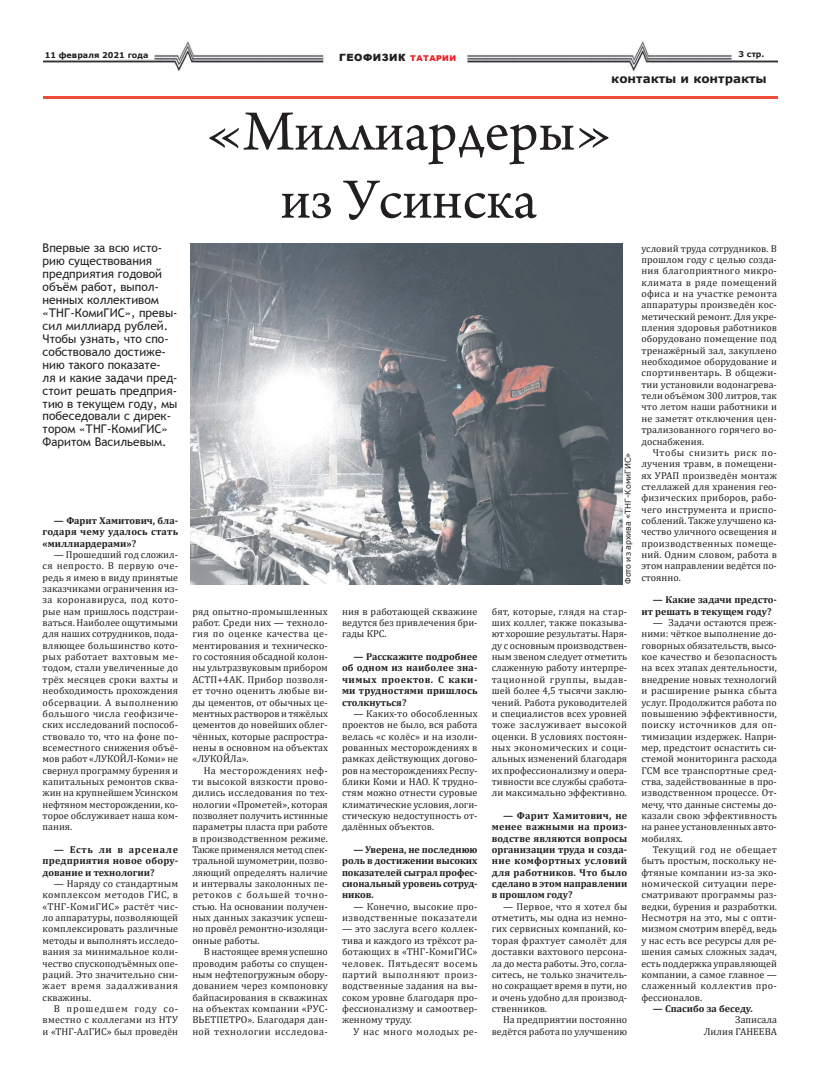
<style>
.page{position:relative;width:820px;height:1078px;background:#fff}
.page>*{position:absolute;margin:0;border:0;box-sizing:border-box;transform-origin:0 0}
.t1{font:59.8px/68px "Arno Pro";color:#231f20;text-align:center}
.t2{font:12px/12.9px "Trebuchet MS";color:#231f20}
.t3{font:700 12px "Verdana";color:#231f20}
.t4{font:10px/11.3px "Cambria";color:#231f20;text-align:justify}
.t5{font:700 10px/11.3px "Cambria";color:#231f20;text-align:justify}
.t6{font:10px/11.3px "Cambria";letter-spacing:.035em;color:#231f20;text-align:right}
.t7{font:10px "Cambria";letter-spacing:.03em;color:#231f20}
.t8{font:900 10px "Arial";letter-spacing:.05em;color:#231f20}
.t9{font:8px "Verdana";color:#231f20}
.t10{font:700 8px "Verdana";color:#231f20}
.s1{font-size:8px;color:#ee1d23}
</style>
<div class="page">
<hr style="left:43px;top:96px;width:734px;height:3px;background:#ef4c3a">
<img style="left:43px;top:41px;width:733px;height:30px">
<div style="left:42px;top:45px;width:112px;height:14px;background:#fff"></div>
<div style="left:731px;top:44px;width:46px;height:15px;background:#fff"></div>
<img style="left:191px;top:243px;width:431px;height:341px">
<p class="t10" style="left:45px;top:49px;width:105px">11 февраля 2021 года</p>
<p class="t8" style="left:339px;top:50px;width:118px">ГЕОФИЗИК <span class="s1">ТАТАРИИ</span></p>
<p class="t10" style="left:738px;top:48px;width:27px">3 стр.</p>
<p class="t3" style="left:611px;top:70px;width:157px">контакты и контракты</p>
<p class="t2" style="left:43px;top:241px;width:136px">Впервые за всю исто&shy;рию существования предприятия годовой объём работ, выпол&shy;ненных коллективом «ТНГ-КомиГИС», превы&shy;сил миллиард рублей.<br>Чтобы узнать, что спо&shy;собствовало достиже&shy;нию такого показате-<br>ля и какие задачи пред&shy;стоит решать предприя&shy;тию в текущем году, мы побеседовали с дирек&shy;тором «ТНГ-КомиГИС»<br>Фаритом Васильевым.</p>
<p class="t5" style="left:43px;top:514px;width:137px;text-indent:11px">— Фарит Хамитович, бла&shy;годаря чему удалось стать «миллиардерами»?</p>
<p class="t4" style="left:43px;top:548px;width:137px;text-indent:11px">— Прошедший год сложил&shy;ся непросто. В первую оче&shy;редь я имею в виду принятые заказчиками ограничения из&shy;за коронавируса, под кото&shy;рые нам пришлось подстраи&shy;ваться. Наиболее ощутимыми для наших сотрудников, пода&shy;вляющее большинство кото&shy;рых работает вахтовым ме&shy;тодом, стали увеличенные до трёх месяцев сроки вахты и необходимость прохождения обсервации. А выполнению большого числа геофизиче&shy;ских исследований поспособ&shy;ствовало то, что на фоне по&shy;всеместного снижения объё&shy;мов работ «ЛУКОЙЛ-Коми» не свернул программу бурения и капитальных ремонтов сква&shy;жин на крупнейшем Усинском нефтяном месторождении, ко&shy;торое обслуживает наша ком&shy;пания.</p>
<p class="t5" style="left:43px;top:843px;width:137px;text-indent:11px">— Есть ли в арсенале предприятия новое обору&shy;дование и технологии?</p>
<p class="t4" style="left:43px;top:877px;width:137px;text-indent:11px">— Наряду со стандартным комплексом методов ГИС, в «ТНГ-КомиГИС» растёт чис&shy;ло аппаратуры, позволяющей комплексировать различные методы и выполнять исследо&shy;вания за минимальное коли&shy;чество спускоподъёмных опе&shy;раций. Это значительно сни&shy;жает время задалживания скважины.</p>
<p class="t4" style="left:43px;top:1002px;width:137px;text-indent:11px">В прошедшем году со&shy;вместно с коллегами из НТУ и «ТНГ-АлГИС» был проведён</p>
<h1 class="t1" style="left:205px;top:101px;width:409px">«Миллиардеры» из Усинска</h1>
<p class="t4" style="left:192px;top:605px;width:137px">ряд опытно-промышленных работ. Среди них — техноло&shy;гия по оценке качества це&shy;ментирования и техническо&shy;го состояния обсадной колон&shy;ны ультразвуковым прибором АСТП+4АК. Прибор позволя&shy;ет точно оценить любые ви&shy;ды цементов, от обычных це&shy;ментных растворов и тяжёлых цементов до новейших облег&shy;чённых, которые распростра&shy;нены в основном на объектах «ЛУКОЙЛа».</p>
<p class="t4" style="left:192px;top:764px;width:137px;text-indent:11px">На месторождениях неф&shy;ти высокой вязкости прово&shy;дились исследования по тех&shy;нологии «Прометей», которая позволяет получить истинные параметры пласта при работе в производственном режиме.<br>Также применялся метод спек&shy;тральной шумометрии, позво&shy;ляющий определять наличие и интервалы заколонных пе&shy;ретоков с большей точно&shy;стью. На основании получен&shy;ных данных заказчик успеш&shy;но провёл ремонтно-изоляци&shy;онные работы.</p>
<p class="t4" style="left:192px;top:945px;width:137px;text-indent:11px">В настоящее время успешно проводим работы со спущен&shy;ным нефтепогружным обору&shy;дованием через компоновку байпасирования в скважинах на объектах компании «РУС-ВЬЕТПЕТРО». Благодаря дан&shy;ной технологии исследова-</p>
<p class="t4" style="left:342px;top:605px;width:137px">ния в работающей скважине ведутся без привлечения бри&shy;гады КРС.</p>
<p class="t5" style="left:342px;top:650px;width:137px;text-indent:11px">— Расскажите подробнее об одном из наиболее зна&shy;чимых проектов. С каки&shy;ми трудностями пришлось столкнуться?</p>
<p class="t4" style="left:342px;top:707px;width:137px;text-indent:11px">— Каких-то обособленных проектов не было, вся работа велась «с колёс» и на изоли&shy;рованных месторождениях в рамках действующих догово&shy;ров на месторождениях Респу&shy;блики Коми и НАО. К трудно&shy;стям можно отнести суровые климатические условия, логи&shy;стическую недоступность от&shy;далённых объектов.</p>
<p class="t5" style="left:342px;top:843px;width:137px;text-indent:11px">— Уверена, не последнюю роль в достижении высоких показателей сыграл профес&shy;сиональный уровень сотруд&shy;ников.</p>
<p class="t6" style="left:342px;top:900px;width:137px">— Конечно, высокие про&shy;изводственные показатели</p>
<p class="t4" style="left:342px;top:923px;width:137px">— это заслуга всего коллек&shy;тива и каждого из трёхсот ра&shy;ботающих в «ТНГ-КомиГИС» человек. Пятьдесят восемь партий выполняют произ&shy;водственные задания на вы&shy;соком уровне благодаря про&shy;фессионализму и самоотвер&shy;женному труду.</p>
<p class="t7" style="left:353px;top:1024px;width:126px">У нас много молодых ре-</p>
<p class="t9" style="left:622px;top:583px;width:133px;rotate:-90deg">Фото из архива «ТНГ-КомиГИС»</p>
<p class="t4" style="left:491px;top:605px;width:137px">бят, которые, глядя на стар&shy;ших коллег, также показыва&shy;ют хорошие результаты. Наря&shy;ду с основным производствен&shy;ным звеном следует отметить слаженную работу интерпре&shy;тационной группы, выдав&shy;шей более 4,5 тысячи заклю&shy;чений. Работа руководителей и специалистов всех уровней тоже заслуживает высокой оценки. В условиях постоян&shy;ных экономических и соци&shy;альных изменений благодаря их профессионализму и опера&shy;тивности все службы сработа&shy;ли максимально эффективно.</p>
<p class="t5" style="left:491px;top:809px;width:137px;text-indent:11px">— Фарит Хамитович, не менее важными на произ&shy;водстве являются вопросы организации труда и созда&shy;ние комфортных условий для работников. Что было сделано в этом направлении в прошлом году?</p>
<p class="t4" style="left:491px;top:900px;width:137px;text-indent:11px">— Первое, что я хотел бы отметить, мы одна из немно&shy;гих сервисных компаний, ко&shy;торая фрахтует самолёт для доставки вахтового персона&shy;ла до места работы. Это, согла&shy;ситесь, не только значитель&shy;но сокращает время в пути, но и очень удобно для производ&shy;ственников.</p>
<p class="t4" style="left:491px;top:1013px;width:137px;text-align:right">На предприятии постоянно ведётся работа по улучшению</p>
<p class="t4" style="left:641px;top:242px;width:137px">условий труда сотрудников. В прошлом году с целью созда&shy;ния благоприятного микро&shy;климата в ряде помещений офиса и на участке ремонта аппаратуры произведён кос&shy;метический ремонт. Для укре&shy;пления здоровья работников оборудовано помещение под тренажёрный зал, закуплено необходимое оборудование и спортинвентарь. В общежи&shy;тии установили водонагрева&shy;тели объёмом 300 литров, так что летом наши работники и не заметят отключения цен&shy;трализованного горячего во&shy;доснабжения.</p>
<p class="t4" style="left:641px;top:446px;width:137px;text-indent:11px">Чтобы снизить риск по&shy;лучения травм, в помещени&shy;ях УРАП произведён монтаж стеллажей для хранения гео&shy;физических приборов, рабо&shy;чего инструмента и приспо&shy;соблений. Также улучшено ка&shy;чество уличного освещения и производственных помеще&shy;ний. Одним словом, работа в этом направлении ведётся по&shy;стоянно.</p>
<p class="t5" style="left:641px;top:594px;width:137px;text-indent:11px">— Какие задачи предсто&shy;ит решать в текущем году?</p>
<p class="t4" style="left:641px;top:617px;width:137px;text-indent:11px">— Задачи остаются преж&shy;ними: чёткое выполнение до&shy;говорных обязательств, высо&shy;кое качество и безопасность на всех этапах деятельности, внедрение новых технологий и расширение рынка сбыта услуг. Продолжится работа по повышению эффективности, поиску источников для оп&shy;тимизации издержек. Напри&shy;мер, предстоит оснастить си&shy;стемой мониторинга расхода ГСМ все транспортные сред&shy;ства, задействованные в про&shy;изводственном процессе. От&shy;мечу, что данные системы до&shy;казали свою эффективность на ранее установленных авто&shy;мобилях.</p>
<p class="t4" style="left:641px;top:843px;width:137px;text-indent:11px">Текущий год не обещает быть простым, поскольку не&shy;фтяные компании из-за эко&shy;номической ситуации пере&shy;сматривают программы раз&shy;ведки, бурения и разработки.<br>Несмотря на это, мы с опти&shy;мизмом смотрим вперёд, ведь у нас есть все ресурсы для ре&shy;шения самых сложных задач, есть поддержка управляющей компании, а самое главное — слаженный коллектив про&shy;фессионалов.</p>
<p class="t5" style="left:652px;top:1002px;width:101px">— Спасибо за беседу.</p>
<p class="t4" style="left:703px;top:1013px;width:75px;text-align:right">Записала<br>Лилия ГАНЕЕВА</p>
</div>
